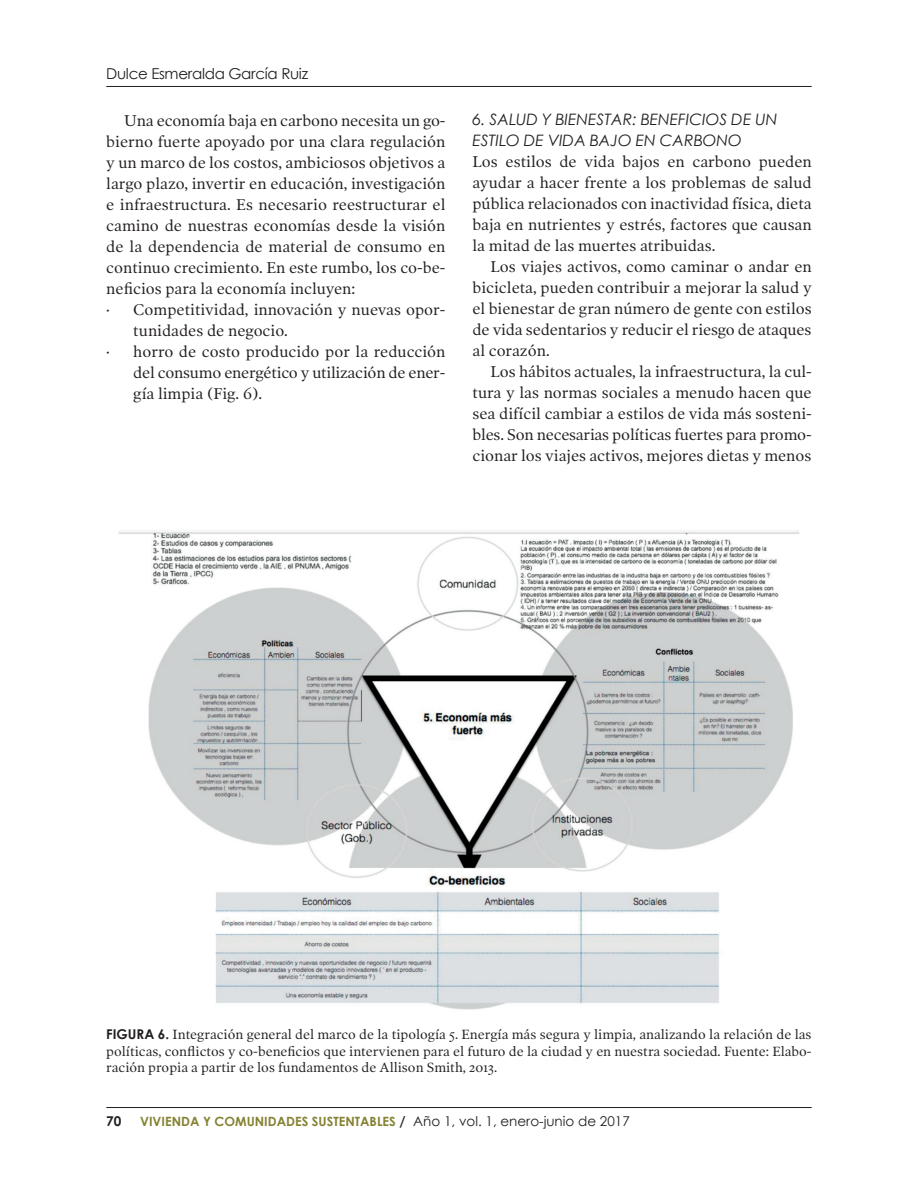
<style>
.page{position:relative;width:918px;height:1188px;background:#fff}
.page>*{position:absolute;margin:0;border:0;box-sizing:border-box;transform-origin:0 0}
.t1{font:15.75px/21px "Poynter OS Text One";color:#231f20;text-align:justify}
.t2{font:italic 15.75px/21px "Century Gothic";color:#231f20}
.t3{font:15px "Century Gothic";letter-spacing:-.02em;color:#231f20}
.t4{font:13.5px/16.5px "Poynter OS Text One";color:#231f20;text-align:justify}
.t5{font:700 13.5px "Century Gothic";color:#231f20}
.t6{font:700 12.75px "Century Gothic";color:#858232}
.s1{font-family:"Century Gothic";font-weight:700}
.s2{font-size:13.5px;color:#231f20}
.s3{font-weight:400;font-size:13.5px;color:#231f20}
</style>
<div class="page">
<hr style="left:106px;top:1107px;width:706px;height:1px;background:#231f20">
<hr style="left:106px;top:86px;width:706px;height:1px;background:#231f20">
<img style="left:118px;top:530px;width:682px;height:480px">
<p class="t3" style="left:106px;top:64px;width:203px">Dulce Esmeralda García Ruiz</p>
<p class="t1" style="left:124px;top:110px;width:323px">Una economía baja en carbono necesita un go-</p>
<p class="t1" style="left:106px;top:131px;width:341px">bierno fuerte apoyado por una clara regulación</p>
<p class="t1" style="left:106px;top:152px;width:341px">y un marco de los costos, ambiciosos objetivos a</p>
<p class="t1" style="left:106px;top:173px;width:341px">largo plazo, invertir en educación, investigación</p>
<p class="t1" style="left:106px;top:194px;width:341px">e infraestructura. Es necesario reestructurar el</p>
<p class="t1" style="left:106px;top:215px;width:341px">camino de nuestras economías desde la visión</p>
<p class="t1" style="left:106px;top:236px;width:341px">de la dependencia de material de consumo en</p>
<p class="t1" style="left:106px;top:257px;width:341px">continuo crecimiento. En este rumbo, los co-be-</p>
<p class="t1" style="left:106px;top:278px;width:251px">neficios para la economía incluyen:</p>
<p class="t1" style="left:106px;top:299px;width:341px">· Competitividad, innovación y nuevas opor-</p>
<p class="t1" style="left:133px;top:320px;width:156px">tunidades de negocio.</p>
<p class="t1" style="left:106px;top:341px;width:341px">· horro de costo producido por la reducción</p>
<p class="t1" style="left:133px;top:362px;width:314px">del consumo energético y utilización de ener-</p>
<p class="t1" style="left:133px;top:383px;width:130px">gía limpia (Fig. 6).</p>
<p class="t2" style="left:473px;top:109px;width:306px">6. SALUD Y BIENESTAR: BENEFICIOS DE UN<br>ESTILO DE VIDA BAJO EN CARBONO</p>
<p class="t1" style="left:473px;top:152px;width:341px">Los estilos de vida bajos en carbono pueden ayudar a hacer frente a los problemas de salud pública relacionados con inactividad física, dieta baja en nutrientes y estrés, factores que causan la mitad de las muertes atribuidas.</p>
<p class="t1" style="left:473px;top:257px;width:341px;text-indent:18px">Los viajes activos, como caminar o andar en bicicleta, pueden contribuir a mejorar la salud y el bienestar de gran número de gente con estilos de vida sedentarios y reducir el riesgo de ataques al corazón.</p>
<p class="t1" style="left:473px;top:362px;width:341px;text-indent:18px">Los hábitos actuales, la infraestructura, la cul&shy;tura y las normas sociales a menudo hacen que sea difícil cambiar a estilos de vida más sosteni&shy;bles. Son necesarias políticas fuertes para promo&shy;cionar los viajes activos, mejores dietas y menos</p>
<p class="t4" style="left:106px;top:1027px;width:707px"><span class="s1">FIGURA 6.</span> Integración general del marco de la tipología 5. Energía más segura y limpia, analizando la relación de las políticas, conflictos y co-beneficios que intervienen para el futuro de la ciudad y en nuestra sociedad. Fuente: Elabo&shy;ración propia a partir de los fundamentos de Allison Smith, 2013.</p>
<p class="t5" style="left:106px;top:1113px;width:17px">70</p>
<p class="t6" style="left:140px;top:1114px;width:491px">VIVIENDA Y COMUNIDADES SUSTENTABLES <span class="s2">/</span> <span class="s3">Año 1, vol. 1, enero-junio de 2017</span></p>
</div>
